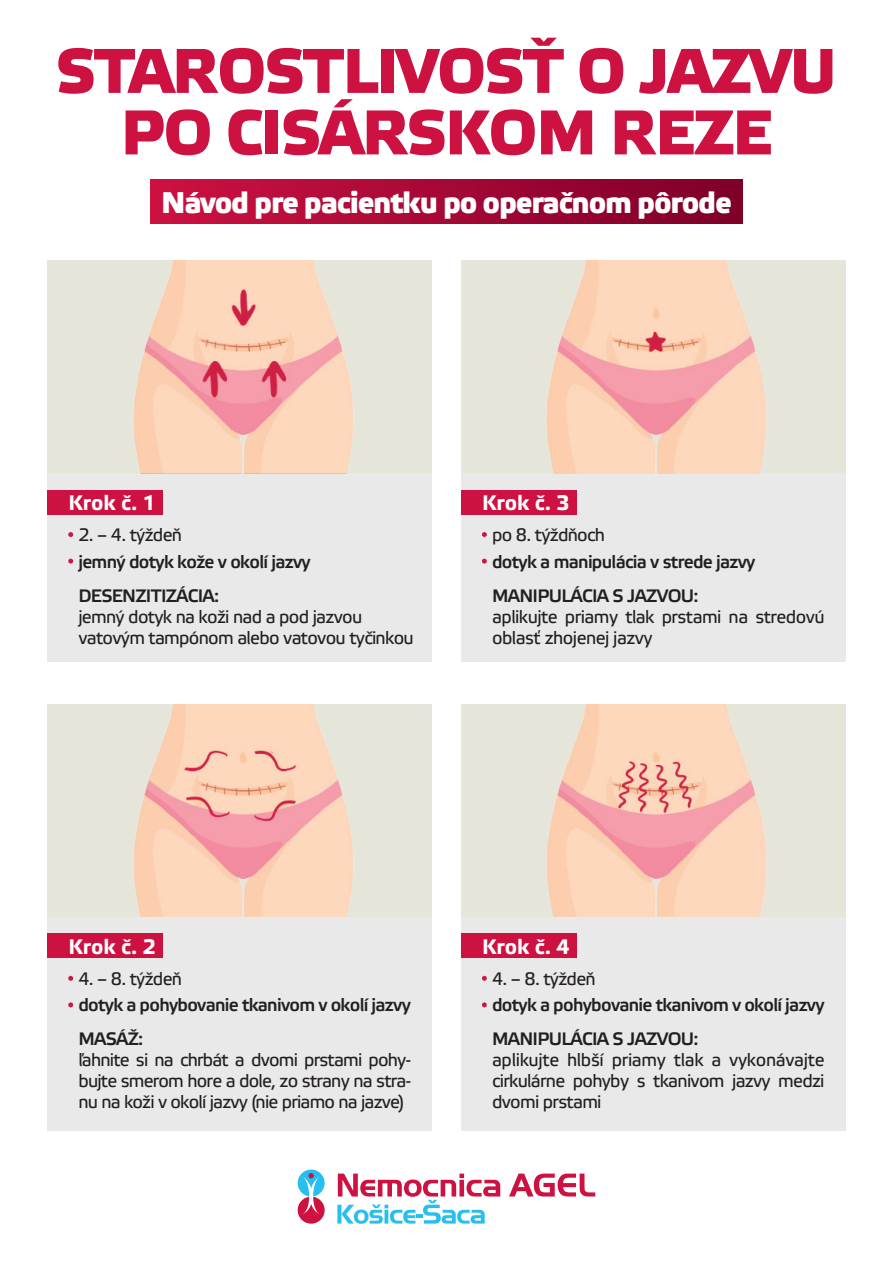
<style>
.page{position:relative;width:893px;height:1263px;background:#fff}
.page>*{position:absolute;margin:0;border:0;box-sizing:border-box;transform-origin:0 0}
.t1{font:700 63px/61.5px "Elektra Medium Pro";letter-spacing:-.02em;color:#cd1141;text-align:center}
.t2{font:700 29.85px "Elektra Medium Pro";letter-spacing:-.04em;color:#fff}
.t3{font:700 21px "Elektra Text Pro";color:#fff}
.t4{font:18px/21px "Elektra Text Pro";letter-spacing:-.04em;color:#231f20}
.t5{font:18px "Elektra Medium Pro";letter-spacing:-.04em;color:#231f20}
</style>
<div class="page">
<svg style="left:151px;top:180px;width:591px;height:44px;background:#a50835"></svg>
<div style="left:47px;top:261px;width:385px;height:212px;background:#e6e5da"></div>
<img style="left:58px;top:261px;width:363px;height:212px">
<div style="left:47px;top:473px;width:385px;height:189px;background:#e9e9e9"></div>
<svg style="left:509px;top:1173px;width:86px;height:23px"></svg>
<svg style="left:337px;top:1173px;width:163px;height:51px"></svg>
<svg style="left:298px;top:1169px;width:27px;height:27px"></svg>
<div style="left:298px;top:1197px;width:27px;height:27px;background:#cd1141;border-radius:50%"></div>
<svg style="left:303px;top:1173px;width:17px;height:41px"></svg>
<div style="left:47px;top:490px;width:115px;height:24px;background:#cd1141"></div>
<svg style="left:68px;top:532px;width:5px;height:5px"></svg>
<svg style="left:68px;top:558px;width:5px;height:6px"></svg>
<div style="left:461px;top:473px;width:385px;height:189px;background:#e9e9e9"></div>
<div style="left:461px;top:490px;width:115px;height:24px;background:#cd1141"></div>
<svg style="left:482px;top:532px;width:5px;height:5px"></svg>
<svg style="left:482px;top:558px;width:5px;height:6px"></svg>
<div style="left:47px;top:917px;width:385px;height:213px;background:#e9e9e9"></div>
<div style="left:461px;top:917px;width:385px;height:213px;background:#e9e9e9"></div>
<div style="left:47px;top:933px;width:115px;height:25px;background:#cd1141"></div>
<div style="left:461px;top:933px;width:115px;height:25px;background:#cd1141"></div>
<svg style="left:68px;top:976px;width:5px;height:5px"></svg>
<svg style="left:482px;top:976px;width:5px;height:5px"></svg>
<svg style="left:68px;top:1002px;width:5px;height:5px"></svg>
<svg style="left:482px;top:1002px;width:5px;height:5px"></svg>
<div style="left:461px;top:261px;width:385px;height:212px;background:#e6e5da"></div>
<img style="left:472px;top:261px;width:363px;height:212px">
<div style="left:47px;top:704px;width:385px;height:213px;background:#e6e5da"></div>
<img style="left:58px;top:704px;width:363px;height:213px">
<div style="left:461px;top:704px;width:385px;height:213px;background:#e6e5da"></div>
<img style="left:472px;top:704px;width:363px;height:213px">
<p class="t1" style="left:56px;top:42px;width:782px">STAROSTLIVOSŤ O JAZVU<br>PO CISÁRSKOM REZE</p>
<p class="t2" style="left:161px;top:185px;width:572px">Návod pre pacientku po operačnom pôrode</p>
<p class="t3" style="left:68px;top:491px;width:89px">Krok č. 1</p>
<p class="t4" style="left:78px;top:525px;width:105px">2. – 4. týždeň</p>
<p class="t5" style="left:78px;top:552px;width:234px">jemný dotyk kože v okolí jazvy</p>
<p class="t5" style="left:78px;top:585px;width:142px">DESENZITIZÁCIA:</p>
<p class="t4" style="left:78px;top:606px;width:337px">jemný dotyk na koži nad a pod jazvou vatovým tampónom alebo vatovou tyčinkou</p>
<p class="t3" style="left:482px;top:491px;width:89px">Krok č. 3</p>
<p class="t4" style="left:492px;top:525px;width:114px">po 8. týždňoch</p>
<p class="t5" style="left:492px;top:552px;width:265px">dotyk a manipulácia v strede jazvy</p>
<p class="t5" style="left:492px;top:585px;width:208px">MANIPULÁCIA S JAZVOU:</p>
<p class="t4" style="left:492px;top:606px;width:334px">aplikujte priamy tlak prstami na stredovú oblasť zhojenej jazvy</p>
<p class="t3" style="left:68px;top:935px;width:89px">Krok č. 2</p>
<p class="t3" style="left:482px;top:935px;width:89px">Krok č. 4</p>
<p class="t4" style="left:78px;top:969px;width:105px">4. – 8. týždeň</p>
<p class="t4" style="left:492px;top:969px;width:105px">4. – 8. týždeň</p>
<p class="t5" style="left:78px;top:995px;width:334px">dotyk a pohybovanie tkanivom v okolí jazvy</p>
<p class="t5" style="left:492px;top:995px;width:334px">dotyk a pohybovanie tkanivom v okolí jazvy</p>
<p class="t5" style="left:78px;top:1029px;width:66px">MASÁŽ:</p>
<p class="t5" style="left:492px;top:1029px;width:208px">MANIPULÁCIA S JAZVOU:</p>
<p class="t4" style="left:78px;top:1050px;width:334px;text-align:justify">ľahnite si na chrbát a dvomi prstami pohy&shy;bujte smerom hore a dole, zo strany na stra&shy;nu na koži v okolí jazvy (nie priamo na jazve)</p>
<p class="t4" style="left:492px;top:1050px;width:334px;text-align:justify">aplikujte hlbší priamy tlak a vykonávajte cirkulárne pohyby s tkanivom jazvy medzi dvomi prstami</p>
</div>
